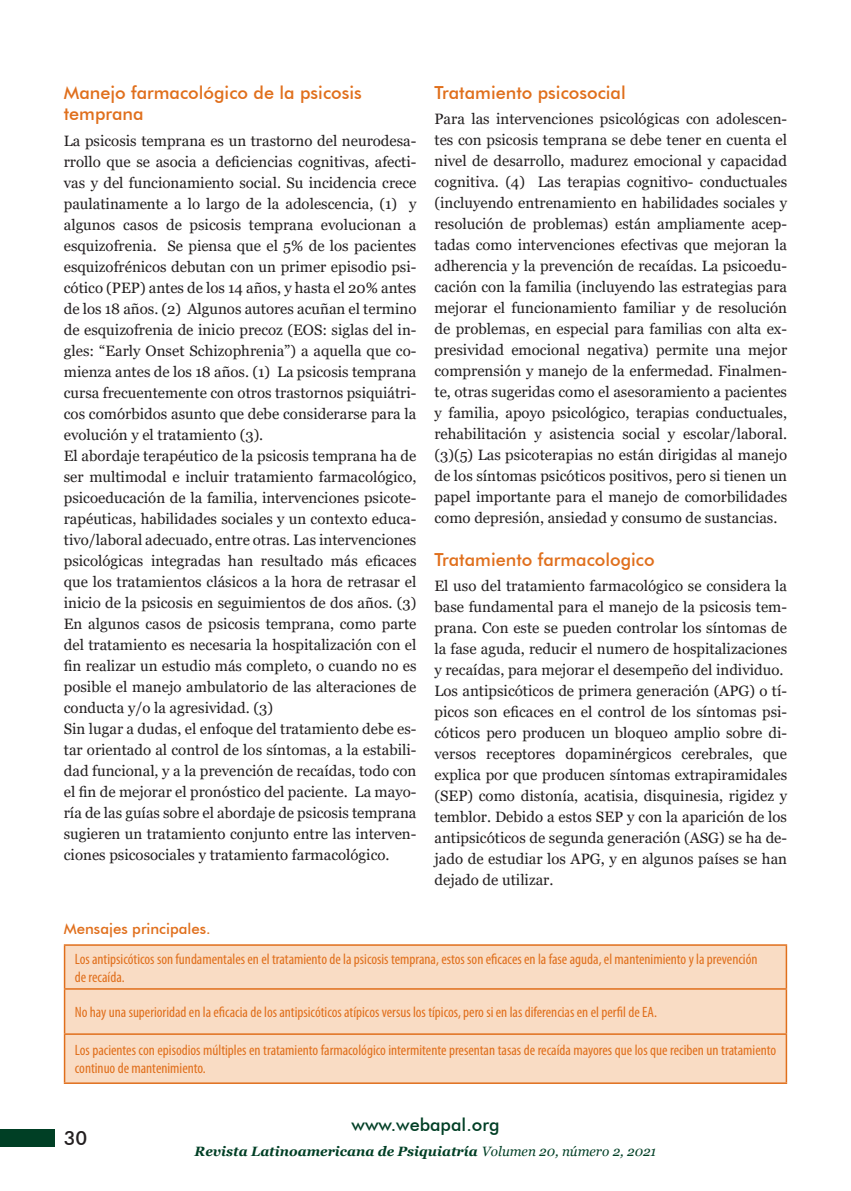
<style>
.page{position:relative;width:851px;height:1191px;background:#fff}
.page>*{position:absolute;margin:0;border:0;box-sizing:border-box;transform-origin:0 0}
.t1{font:500 19.5px "Futura BT";color:#231f20}
.t2{font:500 18px/21.6px "Futura BT";color:#e06f1c}
.t3{font:500 18px "Futura BT";color:#003f25}
.t4{font:15px/21px "Georgia";color:#231f20}
.t5{font:condensed 15px/18px "Myriad Pro";color:#e06f1c}
.t6{font:500 15px "Futura BT";color:#e06f1c}
.t7{font:italic 700 13.5px "Georgia";color:#003f25}
.s1{font-weight:400}
</style>
<div class="page">
<div style="left:0;top:1129px;width:55px;height:17px;background:#003f25"></div>
<div style="left:65px;top:945px;width:720px;height:137px;background:#f9dcc4"></div>
<hr style="left:64px;top:944px;width:723px;height:1px;background:#e06f1c">
<hr style="left:64px;top:945px;width:1px;height:43px;background:#e06f1c">
<hr style="left:785px;top:945px;width:2px;height:43px;background:#e06f1c">
<hr style="left:64px;top:988px;width:723px;height:1px;background:#e06f1c">
<hr style="left:64px;top:989px;width:1px;height:44px;background:#e06f1c">
<hr style="left:785px;top:989px;width:2px;height:44px;background:#e06f1c">
<hr style="left:64px;top:1033px;width:723px;height:1px;background:#e06f1c">
<hr style="left:64px;top:1034px;width:1px;height:48px;background:#e06f1c">
<hr style="left:785px;top:1034px;width:2px;height:48px;background:#e06f1c">
<hr style="left:64px;top:1082px;width:723px;height:2px;background:#e06f1c">
<p class="t2" style="left:64px;top:81px;width:299px">Manejo farmacológico de la psicosis temprana</p>
<p class="t4" style="left:64px;top:130px;width:354px">La psicosis temprana es un trastorno del neurodesa&shy;rrollo que se asocia a deficiencias cognitivas, afecti&shy;vas y del funcionamiento social. Su incidencia crece paulatinamente a lo largo de la adolescencia, (1) y algunos casos de psicosis temprana evolucionan a esquizofrenia. Se piensa que el 5% de los pacientes esquizofrénicos debutan con un primer episodio psi&shy;cótico (PEP) antes de los 14 años, y hasta el 20% antes de los 18 años. (2) Algunos autores acuñan el termino de esquizofrenia de inicio precoz (EOS: siglas del in&shy;gles: “Early Onset Schizophrenia”) a aquella que co&shy;mienza antes de los 18 años. (1) La psicosis temprana cursa frecuentemente con otros trastornos psiquiátri&shy;cos comórbidos asunto que debe considerarse para la evolución y el tratamiento (3).<br>El abordaje terapéutico de la psicosis temprana ha de ser multimodal e incluir tratamiento farmacológico, psicoeducación de la familia, intervenciones psicote&shy;rapéuticas, habilidades sociales y un contexto educa&shy;tivo/laboral adecuado, entre otras. Las intervenciones psicológicas integradas han resultado más eficaces que los tratamientos clásicos a la hora de retrasar el inicio de la psicosis en seguimientos de dos años. (3)<br>En algunos casos de psicosis temprana, como parte del tratamiento es necesaria la hospitalización con el fin realizar un estudio más completo, o cuando no es posible el manejo ambulatorio de las alteraciones de conducta y/o la agresividad. (3)<br>Sin lugar a dudas, el enfoque del tratamiento debe es&shy;tar orientado al control de los síntomas, a la estabili&shy;dad funcional, y a la prevención de recaídas, todo con el fin de mejorar el pronóstico del paciente. La mayo&shy;ría de las guías sobre el abordaje de psicosis temprana sugieren un tratamiento conjunto entre las interven&shy;ciones psicosociales y tratamiento farmacológico.</p>
<p class="t6" style="left:64px;top:920px;width:148px">Mensajes principales.</p>
<p class="t2" style="left:434px;top:81px;width:193px">Tratamiento psicosocial</p>
<p class="t4" style="left:434px;top:109px;width:354px;text-align:justify">Para las intervenciones psicológicas con adolescen&shy;tes con psicosis temprana se debe tener en cuenta el nivel de desarrollo, madurez emocional y capacidad cognitiva. (4) Las terapias cognitivo- conductuales (incluyendo entrenamiento en habilidades sociales y resolución de problemas) están ampliamente acep&shy;tadas como intervenciones efectivas que mejoran la adherencia y la prevención de recaídas. La psicoedu&shy;cación con la familia (incluyendo las estrategias para mejorar el funcionamiento familiar y de resolución de problemas, en especial para familias con alta ex&shy;presividad emocional negativa) permite una mejor comprensión y manejo de la enfermedad. Finalmen&shy;te, otras sugeridas como el asesoramiento a pacientes y familia, apoyo psicológico, terapias conductuales, rehabilitación y asistencia social y escolar/laboral. (3)(5) Las psicoterapias no están dirigidas al manejo de los síntomas psicóticos positivos, pero si tienen un papel importante para el manejo de comorbilidades como depresión, ansiedad y consumo de sustancias.</p>
<p class="t2" style="left:434px;top:548px;width:222px">Tratamiento farmacologico</p>
<p class="t4" style="left:434px;top:575px;width:354px">El uso del tratamiento farmacológico se considera la base fundamental para el manejo de la psicosis tem&shy;prana. Con este se pueden controlar los síntomas de la fase aguda, reducir el numero de hospitalizaciones y recaídas, para mejorar el desempeño del individuo.<br>Los antipsicóticos de primera generación (APG) o tí&shy;picos son eficaces en el control de los síntomas psi&shy;cóticos pero producen un bloqueo amplio sobre di&shy;versos receptores dopaminérgicos cerebrales, que explica por que producen síntomas extrapiramidales (SEP) como distonía, acatisia, disquinesia, rigidez y temblor. Debido a estos SEP y con la aparición de los antipsicóticos de segunda generación (ASG) se ha de&shy;jado de estudiar los APG, y en algunos países se han dejado de utilizar.</p>
<p class="t5" style="left:75px;top:949px;width:684px">Los antipsicóticos son fundamentales en el tratamiento de la psicosis temprana, estos son eficaces en la fase aguda, el mantenimiento y la prevención de recaída.</p>
<p class="t5" style="left:75px;top:1003px;width:583px">No hay una superioridad en la eficacia de los antipsicóticos atípicos versus los típicos, pero si en las diferencias en el perfil de EA.</p>
<p class="t5" style="left:75px;top:1041px;width:702px">Los pacientes con episodios múltiples en tratamiento farmacológico intermitente presentan tasas de recaída mayores que los que reciben un tratamiento continuo de mantenimiento.</p>
<h1 class="t1" style="left:64px;top:1126px;width:25px">30</h1>
<p class="t3" style="left:351px;top:1113px;width:149px">www.webapal.org</p>
<p class="t7" style="left:194px;top:1142px;width:463px">Revista Latinoamericana de Psiquiatría <span class="s1">Volumen 20, número 2, 2021</span></p>
</div>
